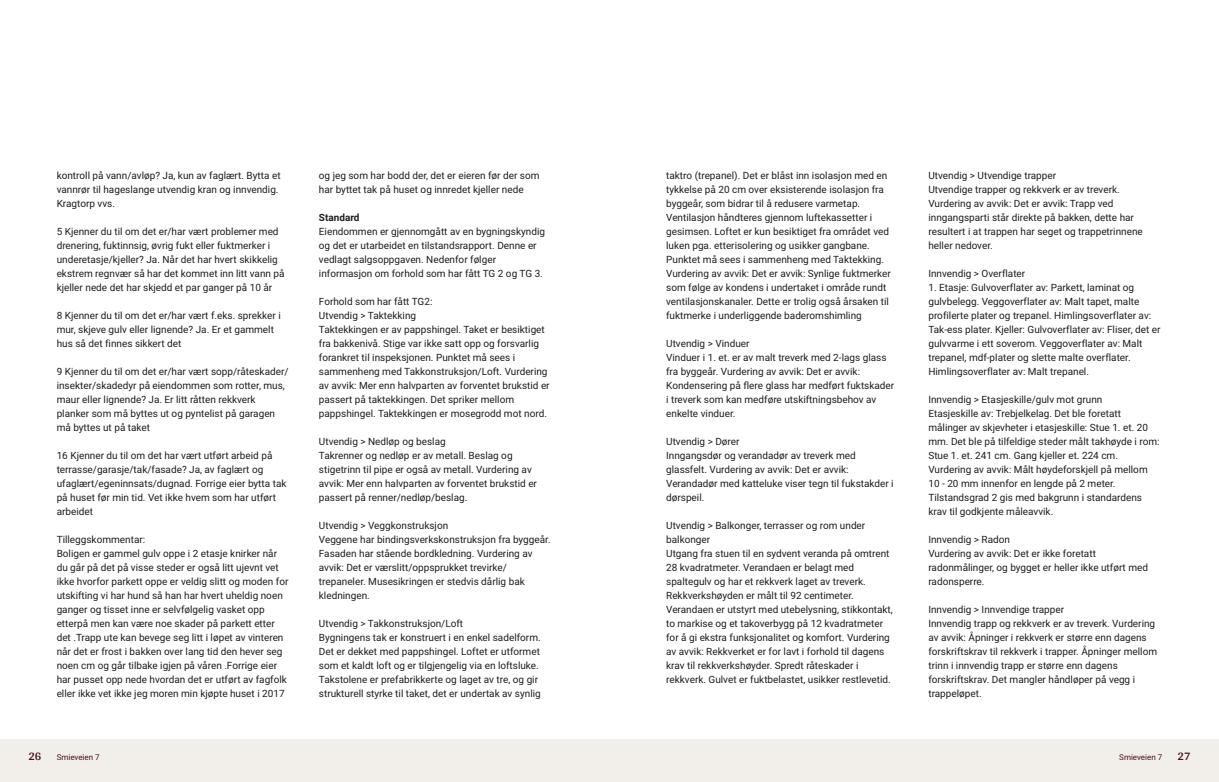
<style>
.page{position:relative;width:1219px;height:782px;background:#fff}
.page>*{position:absolute;margin:0;border:0;box-sizing:border-box;transform-origin:0 0}
.t1{font:700 12px "Arya";color:#481317}
.t2{font:10px/14px "Roboto Vitec";color:#1d1d1b}
.t3{font:700 10px "Roboto Vitec";color:#1d1d1b}
.t4{font:8px "Roboto Vitec";color:#481317}
</style>
<div class="page">
<div style="left:0;top:739px;width:612px;height:42px;background:#f2eeea"></div>
<div style="left:607px;top:739px;width:612px;height:42px;background:#f2eeea"></div>
<p class="t2" style="left:57px;top:167px;width:225px">kontroll på vann/ avløp? Ja, kun av faglært. Bytta et vannrør til hageslange utvendig kran og innvendig.<br>Kragtorp vvs.</p>
<p class="t2" style="left:57px;top:223px;width:229px">5 Kjenner du til om det er/ har vært problemer med drenering, fuktinnsig, øvrig fukt eller fuktmerker i underetasje/ kjeller? Ja. Når det har hvert skikkelig ekstrem regnvær så har det kommet inn litt vann på kjeller nede det har skjedd et par ganger på 10 år</p>
<p class="t2" style="left:57px;top:307px;width:226px">8 Kjenner du til om det er/ har vært f.eks. sprekker i mur, skjeve gulv eller lignende? Ja. Er et gammelt hus så det finnes sikkert det</p>
<p class="t2" style="left:57px;top:363px;width:233px">9 Kjenner du til om det er/ har vært sopp/ råteskader/ insekter/ skadedyr på eiendommen som rotter, mus, maur eller lignende? Ja. Er litt råtten rekkverk planker som må byttes ut og pyntelist på garagen må byttes ut på taket</p>
<p class="t2" style="left:57px;top:447px;width:231px">16 Kjenner du til om det har vært utført arbeid på terrasse/ garasje/ tak/ fasade? Ja, av faglært og ufaglært/ egeninnsats/ dugnad. Forrige eier bytta tak på huset før min tid. Vet ikke hvem som har utført arbeidet</p>
<p class="t2" style="left:57px;top:531px;width:233px">Tilleggskommentar:<br>Boligen er gammel gulv oppe i 2 etasje knirker når du går på det på visse steder er også litt ujevnt vet ikke hvorfor parkett oppe er veldig slitt og moden for utskifting vi har hund så han har hvert uheldig noen ganger og tisset inne er selvfølgelig vasket opp etterpå men kan være noe skader på parkett etter det .Trapp ute kan bevege seg litt i løpet av vinteren når det er frost i bakken over lang tid den hever seg noen cm og går tilbake igjen på våren .Forrige eier har pusset opp nede hvordan det er utført av fagfolk eller ikke vet ikke jeg moren min kjøpte huset i 2017</p>
<p class="t1" style="left:28px;top:749px;width:15px">26</p>
<p class="t4" style="left:57px;top:751px;width:45px">Smieveien 7</p>
<p class="t2" style="left:319px;top:167px;width:222px">og jeg som har bodd der, det er eieren før der som har byttet tak på huset og innredet kjeller nede</p>
<p class="t3" style="left:319px;top:210px;width:42px">Standard</p>
<p class="t2" style="left:319px;top:223px;width:228px">Eiendommen er gjennomgått av en bygningskyndig og det er utarbeidet en tilstandsrapport. Denne er vedlagt salgsoppgaven. Nedenfor følger informasjon om forhold som har fått TG 2 og TG 3.</p>
<p class="t2" style="left:319px;top:293px;width:232px">Forhold som har fått TG2:<br>Utvendig &gt; Taktekking<br>Taktekkingen er av pappshingel. Taket er besiktiget fra bakkenivå. Stige var ikke satt opp og forsvarlig forankret til inspeksjonen. Punktet må sees i sammenheng med Takkonstruksjon/ Loft. Vurdering av avvik: Mer enn halvparten av forventet brukstid er passert på taktekkingen. Det spriker mellom pappshingel. Taktekkingen er mosegrodd mot nord.</p>
<p class="t2" style="left:319px;top:433px;width:220px">Utvendig &gt; Nedløp og beslag<br>Takrenner og nedløp er av metall. Beslag og stigetrinn til pipe er også av metall. Vurdering av avvik: Mer enn halvparten av forventet brukstid er passert på renner/ nedløp/ beslag.</p>
<p class="t2" style="left:319px;top:517px;width:233px">Utvendig &gt; Veggkonstruksjon<br>Veggene har bindingsverkskonstruksjon fra byggeår.<br>Fasaden har stående bordkledning. Vurdering av avvik: Det er værslitt/ oppsprukket trevirke/ trepaneler. Musesikringen er stedvis dårlig bak kledningen.</p>
<p class="t2" style="left:319px;top:615px;width:223px">Utvendig &gt; Takkonstruksjon/ Loft<br>Bygningens tak er konstruert i en enkel sadelform.<br>Det er dekket med pappshingel. Loftet er utformet som et kaldt loft og er tilgjengelig via en loftsluke.<br>Takstolene er prefabrikkerte og laget av tre, og gir strukturell styrke til taket, det er undertak av synlig</p>
<p class="t2" style="left:666px;top:167px;width:226px">taktro (trepanel). Det er blåst inn isolasjon med en tykkelse på 20 cm over eksisterende isolasjon fra byggeår, som bidrar til å redusere varmetap.<br>Ventilasjon håndteres gjennom luftekassetter i gesimsen. Loftet er kun besiktiget fra området ved luken pga. etterisolering og usikker gangbane.<br>Punktet må sees i sammenheng med Taktekking.<br>Vurdering av avvik: Det er avvik: Synlige fuktmerker som følge av kondens i undertaket i område rundt ventilasjonskanaler. Dette er trolig også årsaken til fuktmerke i underliggende baderomshimling</p>
<p class="t2" style="left:666px;top:335px;width:230px">Utvendig &gt; Vinduer<br>Vinduer i 1. et. er av malt treverk med 2‑lags glass fra byggeår. Vurdering av avvik: Det er avvik:<br>Kondensering på flere glass har medført fuktskader i treverk som kan medføre utskiftningsbehov av enkelte vinduer.</p>
<p class="t2" style="left:666px;top:433px;width:229px">Utvendig &gt; Dører<br>Inngangsdør og verandadør av treverk med glassfelt. Vurdering av avvik: Det er avvik:<br>Verandadør med katteluke viser tegn til fukstakder i dørspeil.</p>
<p class="t2" style="left:666px;top:517px;width:228px">Utvendig &gt; Balkonger, terrasser og rom under balkonger<br>Utgang fra stuen til en sydvent veranda på omtrent 28 kvadratmeter. Verandaen er belagt med spaltegulv og har et rekkverk laget av treverk.<br>Rekkverkshøyden er målt til 92 centimeter.<br>Verandaen er utstyrt med utebelysning, stikkontakt, to markise og et takoverbygg på 12 kvadratmeter for å gi ekstra funksjonalitet og komfort. Vurdering av avvik: Rekkverket er for lavt i forhold til dagens krav til rekkverkshøyder. Spredt råteskader i rekkverk. Gulvet er fuktbelastet, usikker restlevetid.</p>
<p class="t2" style="left:928px;top:167px;width:216px">Utvendig &gt; Utvendige trapper<br>Utvendige trapper og rekkverk er av treverk.<br>Vurdering av avvik: Det er avvik: Trapp ved inngangsparti står direkte på bakken, dette har resultert i at trappen har seget og trappetrinnene heller nedover.</p>
<p class="t2" style="left:928px;top:265px;width:98px">Innvendig &gt; Overflater</p>
<p class="t2" style="left:928px;top:279px;width:234px">1. Etasje: Gulvoverflater av: Parkett, laminat og gulvbelegg. Veggoverflater av: Malt tapet, malte profilerte plater og trepanel. Himlingsoverflater av:<br>Tak‑ess plater. Kjeller: Gulvoverflater av: Fliser, det er gulvvarme i ett soverom. Veggoverflater av: Malt trepanel, mdf‑plater og slette malte overflater.<br>Himlingsoverflater av: Malt trepanel.</p>
<p class="t2" style="left:928px;top:391px;width:233px">Innvendig &gt; Etasjeskille/ gulv mot grunn<br>Etasjeskille av: Trebjelkelag. Det ble foretatt målinger av skjevheter i etasjeskille: Stue 1. et. 20 mm. Det ble på tilfeldige steder målt takhøyde i rom:<br>Stue 1. et. 241 cm. Gang kjeller et. 224 cm.<br>Vurdering av avvik: Målt høydeforskjell på mellom 10 ‑ 20 mm innenfor en lengde på 2 meter.<br>Tilstandsgrad 2 gis med bakgrunn i standardens krav til godkjente måleavvik.</p>
<p class="t2" style="left:928px;top:531px;width:221px">Innvendig &gt; Radon<br>Vurdering av avvik: Det er ikke foretatt radonmålinger, og bygget er heller ikke utført med radonsperre.</p>
<p class="t2" style="left:928px;top:601px;width:230px">Innvendig &gt; Innvendige trapper<br>Innvendig trapp og rekkverk er av treverk. Vurdering av avvik: Åpninger i rekkverk er større enn dagens forskriftskrav til rekkverk i trapper. Åpninger mellom trinn i innvendig trapp er større enn dagens forskriftskrav. Det mangler håndløper på vegg i trappeløpet.</p>
<p class="t4" style="left:1119px;top:751px;width:45px">Smieveien 7</p>
<p class="t1" style="left:1177px;top:749px;width:15px">27</p>
</div>
